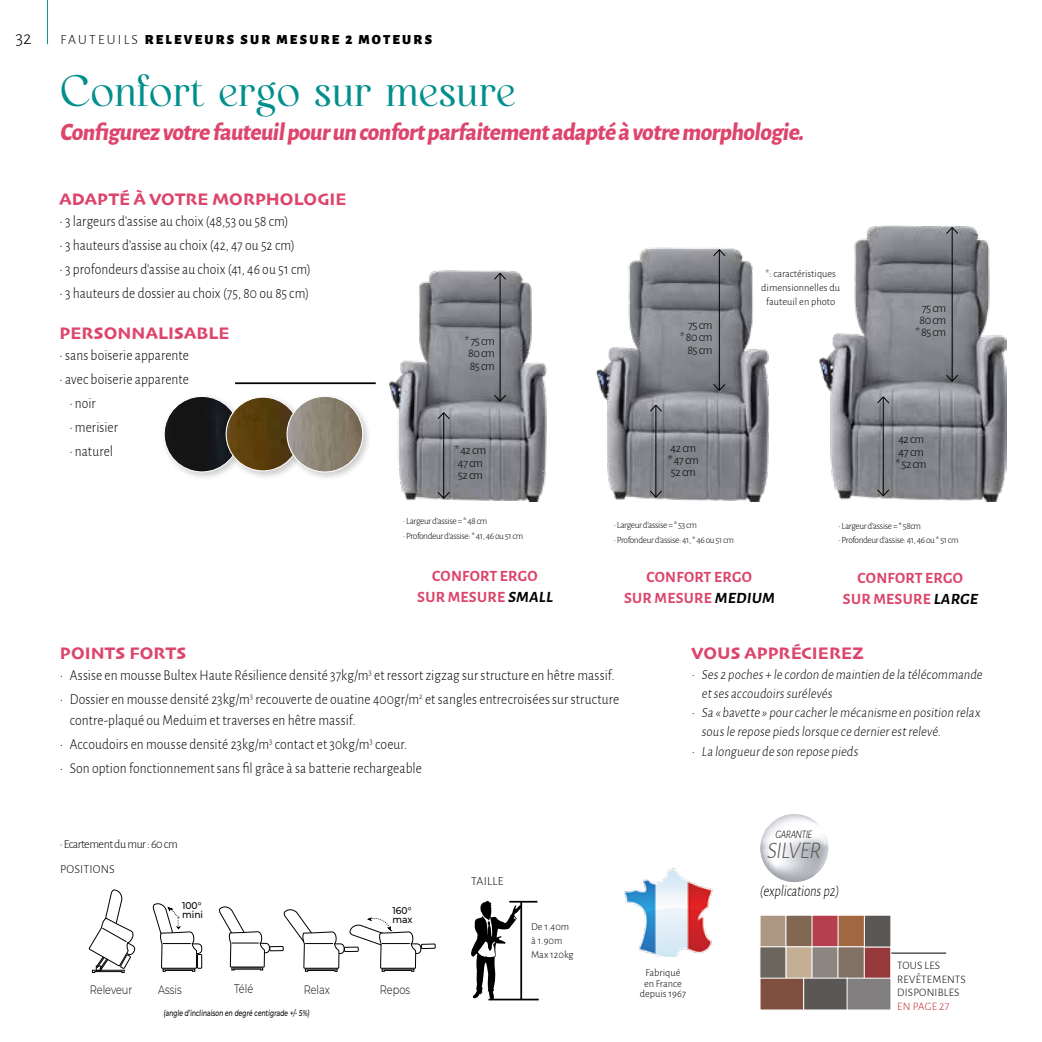
<style>
.page{position:relative;width:1042px;height:1042px;background:#fff}
.page>*{position:absolute;margin:0;border:0;box-sizing:border-box;transform-origin:0 0}
.t1{font:42px "Bella Queta";letter-spacing:-.005em;color:#008f8d}
.t2{font:800 24.5px "Alegreya Sans";color:#dd456b;scale:.95 1}
.t3{font:300 23.8px "Alegreya Sans";color:#575756;scale:.9 1}
.t4{font:300 19.25px "Alegreya Sans";color:#000}
.t5{font:17.5px "Skia";letter-spacing:.005em;color:#dd456b}
.t6{font:700 15.75px/21px "Alegreya Sans";letter-spacing:.02em;color:#dd456b;text-align:center}
.t7{font:300 15.75px "Alegreya Sans";color:#000;scale:.8 1}
.t8{font:300 15.05px/21px "Alegreya Sans";letter-spacing:.005em;color:#000;scale:.9 1}
.t9{font:300 14px/19.2px "Alegreya Sans";color:#000;scale:.9 1}
.t10{font:900 14px "Alegreya Sans";letter-spacing:.16em;color:#000}
.t11{font:300 12.25px/12.2px "Alegreya Sans";letter-spacing:-.04em;color:#000}
.t12{font:300 12.25px "Montserrat";color:#000;scale:.8 1}
.t13{font:300 12.25px "Alegreya Sans";letter-spacing:.02em;color:#000}
.t14{font:300 11.38px/13.7px "Alegreya Sans";letter-spacing:.02em;color:#000}
.t15{font:300 11.38px "Alegreya Sans";letter-spacing:.02em;color:#000;scale:.83 1}
.t16{font:300 11.38px "Alegreya Sans";letter-spacing:.015em;color:#c2262e}
.t17{font:300 10.5px/14px "Alegreya Sans";color:#000;text-align:center}
.t18{font:500 9.8px/8.8px "Montserrat";color:#000;scale:.94 1}
.t19{font:300 9.45px "Alegreya Sans";letter-spacing:-.04em;color:#000}
.t20{font:500 8.4px "Montserrat";color:#000;scale:.72 1}
.s1{font-weight:300}
.s2{color:#000}
</style>
<div class="page">
<svg style="left:471px;top:900px;width:66px;height:99px"></svg>
<hr style="left:520px;top:902px;width:2px;height:97px;background:#000">
<hr style="left:488px;top:998px;width:51px;height:2px;background:#000">
<img style="left:623px;top:868px;width:90px;height:89px">
<img style="left:389px;top:225px;width:617px;height:276px">
<hr style="left:500px;top:273px;width:1px;height:128px;background:#000">
<svg style="left:493px;top:394px;width:14px;height:8px"></svg>
<svg style="left:493px;top:272px;width:14px;height:9px"></svg>
<hr style="left:719px;top:250px;width:1px;height:140px;background:#000">
<svg style="left:712px;top:383px;width:14px;height:9px"></svg>
<svg style="left:712px;top:248px;width:14px;height:9px"></svg>
<hr style="left:443px;top:413px;width:1px;height:85px;background:#000">
<svg style="left:437px;top:491px;width:13px;height:8px"></svg>
<svg style="left:437px;top:411px;width:13px;height:9px"></svg>
<hr style="left:655px;top:405px;width:1px;height:92px;background:#000">
<svg style="left:649px;top:490px;width:14px;height:8px"></svg>
<svg style="left:649px;top:404px;width:14px;height:8px"></svg>
<hr style="left:883px;top:397px;width:1px;height:99px;background:#000">
<svg style="left:876px;top:488px;width:14px;height:9px"></svg>
<svg style="left:876px;top:396px;width:14px;height:8px"></svg>
<hr style="left:952px;top:227px;width:1px;height:154px;background:#000">
<svg style="left:945px;top:374px;width:14px;height:8px"></svg>
<svg style="left:945px;top:226px;width:14px;height:9px"></svg>
<div style="left:161px;top:393px;width:88px;height:88px;background:#000;opacity:.2"></div>
<img style="left:164px;top:396px;width:76px;height:76px;border-radius:38px">
<div style="left:223px;top:394px;width:86px;height:86px;background:#000;opacity:.2"></div>
<img style="left:226px;top:397px;width:74px;height:74px;border-radius:37px">
<div style="left:284px;top:393px;width:88px;height:88px;background:#000;opacity:.2"></div>
<img style="left:287px;top:396px;width:76px;height:76px;border-radius:38px">
<div style="left:286px;top:396px;width:77px;height:76px;border:1px solid #fff;border-radius:50%"></div>
<hr style="left:235px;top:382px;width:141px;height:2px;background:#000">
<svg style="left:760px;top:814px;width:68px;height:68px"></svg>
<hr style="left:47px;top:0;width:1px;height:44px;background:#008f8d">
<hr style="left:888px;top:953px;width:58px;height:1px;background:#000">
<div style="left:759px;top:915px;width:27px;height:32px;background:#ad9682;border:1px solid #fff"></div>
<div style="left:759px;top:946px;width:27px;height:33px;background:#6c655d;border:1px solid #fff"></div>
<div style="left:785px;top:915px;width:28px;height:32px;background:#826852;border:1px solid #fff"></div>
<div style="left:785px;top:946px;width:27px;height:33px;background:#c5af94;border:1px solid #fff"></div>
<div style="left:811px;top:915px;width:28px;height:32px;background:#b53f4c;border:1px solid #fff"></div>
<div style="left:811px;top:946px;width:27px;height:33px;background:#8b8680;border:1px solid #fff"></div>
<div style="left:837px;top:915px;width:28px;height:32px;background:#a06740;border:1px solid #fff"></div>
<div style="left:837px;top:946px;width:28px;height:33px;background:#817165;border:1px solid #fff"></div>
<div style="left:864px;top:946px;width:27px;height:33px;background:#95393a;border:1px solid #fff"></div>
<div style="left:864px;top:915px;width:27px;height:32px;background:#5a5754;border:1px solid #fff"></div>
<svg style="left:759px;top:977px;width:132px;height:33px;background:#7e6e68"></svg>
<div style="left:169px;top:943px;width:33px;height:11px;border:1px solid #000;border-radius:4px"></div>
<div style="left:197px;top:954px;width:5px;height:14px;border:1px solid #000"></div>
<svg style="left:152px;top:903px;width:46px;height:69px"></svg>
<div style="left:311px;top:943px;width:33px;height:11px;border:1px solid #000;border-radius:4px"></div>
<div style="left:344px;top:946px;width:15px;height:6px;border:1px solid #000"></div>
<svg style="left:282px;top:909px;width:58px;height:63px"></svg>
<div style="left:388px;top:943px;width:33px;height:11px;border:1px solid #000;border-radius:4px"></div>
<div style="left:421px;top:943px;width:15px;height:6px;border:1px solid #000"></div>
<svg style="left:89px;top:889px;width:47px;height:84px"></svg>
<div style="left:237px;top:943px;width:33px;height:10px;border:1px solid #000;border-radius:4px"></div>
<div style="left:269px;top:946px;width:15px;height:5px;border:1px solid #000"></div>
<svg style="left:219px;top:906px;width:47px;height:65px"></svg>
<svg style="left:349px;top:917px;width:68px;height:55px"></svg>
<p class="t4" style="left:16px;top:25px;width:18px">32</p>
<p class="t10" style="left:60px;top:28px;width:373px"><span class="s1">FAUTEUILS</span> RELEVEURS SUR MESURE 2 MOTEURS</p>
<h1 class="t1" style="left:60px;top:66px;width:458px">Confort ergo sur mesure</h1>
<h2 class="t2" style="left:60px;top:113px;width:788px">Configurez votre fauteuilpourun confortparfaitementadapté à votre morphologie.</h2>
<p class="t5" style="left:60px;top:189px;width:288px">ADAPTÉ À VOTRE MORPHOLOGIE</p>
<p class="t8" style="left:60px;top:210px;width:256px">• 3 largeurs d’assise au choix (48,53 ou 58 cm)</p>
<p class="t8" style="left:60px;top:234px;width:263px">• 3 hauteurs d’assise au choix (42, 47 ou 52 cm)</p>
<p class="t8" style="left:60px;top:258px;width:281px">• 3 profondeurs d’assise au choix (41, 46 ou 51 cm)</p>
<p class="t8" style="left:60px;top:282px;width:279px">• 3 hauteurs de dossier au choix (75, 80 ou 85 cm)</p>
<p class="t5" style="left:60px;top:323px;width:171px">PERSONNALISABLE</p>
<p class="t8" style="left:60px;top:344px;width:145px">• sans boiserie apparente</p>
<p class="t8" style="left:60px;top:368px;width:145px">• avec boiserie apparente</p>
<p class="t8" style="left:69px;top:392px;width:31px">• noir</p>
<p class="t8" style="left:69px;top:416px;width:55px">• merisier</p>
<p class="t8" style="left:69px;top:440px;width:50px">• naturel</p>
<p class="t11" style="left:465px;top:334px;width:32px;text-align:justify">* 75 cm 80 cm 85 cm</p>
<p class="t11" style="left:680px;top:319px;width:34px;text-align:right">75 cm<br>* 80 cm<br>85 cm</p>
<p class="t17" style="left:761px;top:266px;width:80px">*: caractéristiques dimensionnelles du fauteuil en photo</p>
<p class="t11" style="left:915px;top:301px;width:32px;text-align:center">75 cm<br>80 cm * 85 cm</p>
<p class="t11" style="left:455px;top:444px;width:33px">* 42 cm<br>47 cm<br>52 cm</p>
<p class="t11" style="left:668px;top:441px;width:32px">42 cm * 47 cm<br>52 cm</p>
<p class="t11" style="left:896px;top:433px;width:32px">42 cm<br>47 cm * 52 cm</p>
<p class="t19" style="left:403px;top:515px;width:86px">• Largeur d’assise = * 48 cm</p>
<p class="t19" style="left:403px;top:529px;width:122px">• Profondeur d’assise: * 41, 46 ou 51 cm</p>
<p class="t19" style="left:614px;top:519px;width:85px">• Largeur d’assise = * 53 cm</p>
<p class="t19" style="left:614px;top:533px;width:122px">• Profondeur d’assise: 41, * 46 ou 51 cm</p>
<p class="t19" style="left:838px;top:519px;width:84px">• Largeur d’assise = * 58cm</p>
<p class="t19" style="left:838px;top:534px;width:122px">• Profondeur d’assise: 41, 46 ou * 51 cm</p>
<p class="t6" style="left:417px;top:565px;width:139px">CONFORT ERGO<br>SUR MESURE <span class="s2">SMALL</span></p>
<p class="t6" style="left:624px;top:565px;width:154px">CONFORT ERGO<br>SUR MESURE <span class="s2">MEDIUM</span></p>
<p class="t6" style="left:843px;top:566px;width:139px">CONFORT ERGO<br>SUR MESURE <span class="s2">LARGE</span></p>
<p class="t5" style="left:60px;top:643px;width:128px">POINTS FORTS</p>
<p class="t8" style="left:60px;top:664px;width:618px">• Assise en mousse Bultex Haute Résilience densité 37kg/m<sup>3</sup> et ressort zigzag sur structure en hêtre massif.</p>
<p class="t8" style="left:70px;top:688px;width:612px;text-indent:-10px">• Dossier en mousse densité 23kg/m<sup>3</sup> recouverte de ouatine 400gr/m<sup>2</sup> et sangles entrecroisées sur structure contre-plaqué ou Meduim et traverses en hêtre massif.</p>
<p class="t8" style="left:60px;top:733px;width:387px">• Accoudoirs en mousse densité 23kg/m<sup>3</sup> contact et 30kg/m<sup>3</sup> coeur.</p>
<p class="t8" style="left:60px;top:757px;width:404px">• Son option fonctionnement sans fil grâce à sa batterie rechargeable</p>
<p class="t5" style="left:691px;top:643px;width:173px">VOUS APPRÉCIEREZ</p>
<p class="t9" style="left:701px;top:664px;width:316px;text-indent:-10px">• Ses 2 poches + le cordon de maintien de la télécommande etses accoudoirs surélevés</p>
<p class="t9" style="left:701px;top:702px;width:313px;text-indent:-10px">• Sa « bavette » pourcacherle mécanisme en position relax sous le repose pieds lorsque ce dernierestrelevé.</p>
<p class="t9" style="left:691px;top:741px;width:189px">• La longueurde son repose pieds</p>
<p class="t11" style="left:60px;top:837px;width:119px">• Ecartement du mur : 60 cm</p>
<p class="t13" style="left:60px;top:861px;width:56px">POSITIONS</p>
<p class="t18" style="left:182px;top:901px;width:24px">100° mini</p>
<p class="t18" style="left:392px;top:906px;width:23px">160° max</p>
<p class="t12" style="left:90px;top:981px;width:55px">Releveur</p>
<p class="t12" style="left:158px;top:981px;width:31px">Assis</p>
<p class="t12" style="left:234px;top:980px;width:26px">Télé</p>
<p class="t12" style="left:304px;top:981px;width:34px">Relax</p>
<p class="t12" style="left:380px;top:981px;width:39px">Repos</p>
<p class="t20" style="left:163px;top:1007px;width:206px">(angle d’inclinaison en degré centigrade +/- 5%)</p>
<p class="t11" style="left:471px;top:874px;width:34px">TAILLE</p>
<p class="t17" style="left:531px;top:919px;width:44px;text-align:left">De 1.40m à 1.90m<br>Max 120kg</p>
<p class="t17" style="left:640px;top:967px;width:48px;line-height:10.5px">Fabriqué en France depuis 1967</p>
<p class="t15" style="left:775px;top:827px;width:48px">GARANTIE</p>
<h3 class="t3" style="left:766px;top:834px;width:66px">SILVER</h3>
<p class="t7" style="left:759px;top:880px;width:104px">(explications p2)</p>
<p class="t14" style="left:897px;top:958px;width:70px">TOUS LES<br>REVÊTEMENTS<br>DISPONIBLES</p>
<p class="t16" style="left:897px;top:999px;width:54px">EN PAGE 27</p>
</div>
